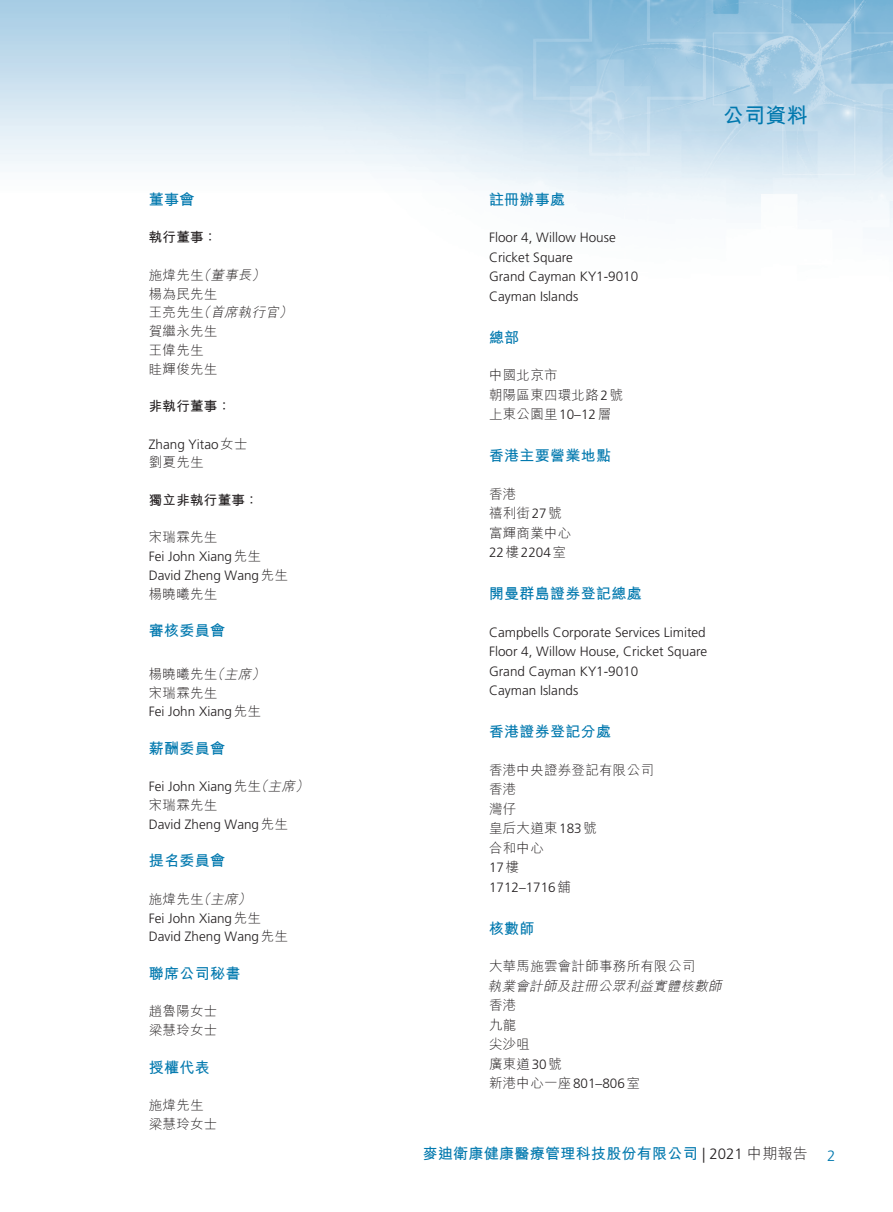
<style>
.page{position:relative;width:893px;height:1212px;background:#fff}
.page>*{position:absolute;margin:0;border:0;box-sizing:border-box;transform-origin:0 0}
.t1{font:700 21px "M Hei HK";color:#0078ae}
._01_H1{font:700 15px "M Hei HK";letter-spacing:.02em;color:#0078ae}
.t2{font:300 15px "Frutiger LT Std";color:#0078ae}
._00_txt{font:300 13.5px "Frutiger LT Std";color:#231f20}
._00_txt-2{font:300 13.5px "M Hei HK";letter-spacing:.02em;color:#231f20}
._00_txt-3{font:italic 300 13.5px "M Hei HK";color:#231f20}
._02_H2{font:700 13.5px "M Hei HK";letter-spacing:.02em;color:#231f20}
.s1{font-family:"M Hei HK"}
.s2{font-family:"Frutiger LT Std"}
.s3{font-family:"Frutiger LT Std";font-weight:300;color:#231f20}
.s4{font-weight:300;color:#231f20}
</style>
<div class="page">
<img style="left:0;top:0;width:893px;height:230px">
<p class="_01_H1" style="left:149px;top:188px;width:47px">董事會</p>
<p class="_02_H2" style="left:149px;top:227px;width:70px">執行董事：</p>
<p class="_00_txt-3" style="left:197px;top:268px;width:18px">（</p>
<p class="_00_txt-3" style="left:251px;top:268px;width:18px">(</p>
<p class="_00_txt-2" style="left:149px;top:268px;width:56px">施煒先生</p>
<p class="_00_txt-2" style="left:149px;top:287px;width:70px">楊為民先生</p>
<p class="_00_txt-3" style="left:210px;top:268px;width:45px">董事長</p>
<p class="_00_txt-3" style="left:210px;top:305px;width:73px">首席執行官</p>
<p class="_00_txt-3" style="left:197px;top:305px;width:18px">（</p>
<p class="_00_txt-3" style="left:279px;top:305px;width:18px">(</p>
<p class="_00_txt-2" style="left:149px;top:305px;width:56px">王亮先生</p>
<p class="_00_txt-2" style="left:149px;top:324px;width:70px">賀繼永先生</p>
<p class="_00_txt-2" style="left:149px;top:343px;width:56px">王偉先生</p>
<p class="_00_txt-2" style="left:149px;top:362px;width:70px">眭輝俊先生</p>
<p class="_02_H2" style="left:149px;top:396px;width:84px">非執行董事：</p>
<p class="_00_txt" style="left:149px;top:436px;width:100px">Zhang Yitao<span class="s1">女士</span></p>
<p class="_00_txt-2" style="left:149px;top:455px;width:56px">劉夏先生</p>
<p class="_02_H2" style="left:149px;top:490px;width:111px">獨立非執行董事：</p>
<p class="_00_txt-2" style="left:149px;top:530px;width:70px">宋瑞霖先生</p>
<p class="_00_txt" style="left:149px;top:549px;width:114px">Fei John Xiang<span class="s1">先生</span></p>
<p class="_00_txt" style="left:149px;top:567px;width:141px">David Zheng Wang<span class="s1">先生</span></p>
<p class="_00_txt-2" style="left:149px;top:587px;width:70px">楊曉曦先生</p>
<p class="_01_H1" style="left:149px;top:620px;width:78px">審核委員會</p>
<p class="_00_txt-3" style="left:251px;top:667px;width:18px">(</p>
<p class="_00_txt-3" style="left:211px;top:667px;width:18px">（</p>
<p class="_00_txt-2" style="left:149px;top:667px;width:70px">楊曉曦先生</p>
<p class="_00_txt-2" style="left:149px;top:686px;width:70px">宋瑞霖先生</p>
<p class="_00_txt" style="left:149px;top:704px;width:114px">Fei John Xiang<span class="s1">先生</span></p>
<p class="_01_H1" style="left:149px;top:737px;width:78px">薪酬委員會</p>
<p class="_00_txt-3" style="left:224px;top:667px;width:32px">主席</p>
<p class="_00_txt-3" style="left:254px;top:779px;width:18px">（</p>
<p class="_00_txt-3" style="left:295px;top:779px;width:18px">(</p>
<p class="_00_txt" style="left:149px;top:779px;width:114px">Fei John Xiang<span class="s1">先生</span></p>
<p class="_00_txt-2" style="left:149px;top:798px;width:70px">宋瑞霖先生</p>
<p class="_00_txt" style="left:149px;top:816px;width:141px">David Zheng Wang<span class="s1">先生</span></p>
<p class="_01_H1" style="left:149px;top:850px;width:78px">提名委員會</p>
<p class="_00_txt-3" style="left:238px;top:892px;width:18px">(</p>
<p class="_00_txt-3" style="left:268px;top:779px;width:32px">主席</p>
<p class="_00_txt-3" style="left:197px;top:892px;width:18px">（</p>
<p class="_00_txt-2" style="left:149px;top:892px;width:56px">施煒先生</p>
<p class="_00_txt" style="left:149px;top:910px;width:114px">Fei John Xiang<span class="s1">先生</span></p>
<p class="_00_txt" style="left:149px;top:929px;width:141px">David Zheng Wang<span class="s1">先生</span></p>
<p class="_01_H1" style="left:149px;top:962px;width:93px">聯席公司秘書</p>
<p class="_00_txt-2" style="left:149px;top:1004px;width:70px">趙魯陽女士</p>
<p class="_00_txt-2" style="left:149px;top:1023px;width:70px">梁慧玲女士</p>
<p class="_01_H1" style="left:149px;top:1056px;width:62px">授權代表</p>
<p class="_00_txt-2" style="left:149px;top:1098px;width:56px">施煒先生</p>
<p class="_00_txt-2" style="left:149px;top:1117px;width:70px">梁慧玲女士</p>
<p class="_00_txt-3" style="left:210px;top:892px;width:32px">主席</p>
<p class="t1" style="left:723px;top:100px;width:87px">公司資料</p>
<p class="_01_H1" style="left:489px;top:188px;width:78px">註冊辦事處</p>
<p class="_00_txt" style="left:489px;top:230px;width:128px">Floor 4, Willow House</p>
<p class="_00_txt" style="left:489px;top:249px;width:85px">Cricket Square</p>
<p class="_00_txt" style="left:489px;top:269px;width:151px">Grand Cayman KY1-9010</p>
<p class="_00_txt" style="left:489px;top:288px;width:91px">Cayman Islands</p>
<p class="_01_H1" style="left:489px;top:326px;width:32px">總部</p>
<p class="_00_txt-2" style="left:489px;top:368px;width:70px">中國北京市</p>
<p class="_00_txt-2" style="left:489px;top:388px;width:136px">朝陽區東四環北路<span class="s2">2</span>號</p>
<p class="_00_txt-2" style="left:489px;top:407px;width:124px">上東公園里<span class="s2">10–12</span>層</p>
<p class="_01_H1" style="left:489px;top:445px;width:124px">香港主要營業地點</p>
<p class="_00_txt-2" style="left:489px;top:487px;width:29px">香港</p>
<p class="_00_txt-2" style="left:489px;top:506px;width:74px">禧利街<span class="s2">27</span>號</p>
<p class="_00_txt-2" style="left:489px;top:526px;width:84px">富輝商業中心</p>
<p class="_00_txt" style="left:489px;top:545px;width:79px">22<span class="s1">樓</span>2204<span class="s1">室</span></p>
<p class="_01_H1" style="left:489px;top:583px;width:154px">開曼群島證券登記總處</p>
<p class="_00_txt" style="left:489px;top:624px;width:218px">Campbells Corporate Services Limited</p>
<p class="_00_txt" style="left:489px;top:644px;width:220px">Floor 4, Willow House, Cricket Square</p>
<p class="_00_txt" style="left:489px;top:663px;width:151px">Grand Cayman KY1-9010</p>
<p class="_00_txt" style="left:489px;top:683px;width:91px">Cayman Islands</p>
<p class="_01_H1" style="left:489px;top:721px;width:124px">香港證券登記分處</p>
<p class="_00_txt-2" style="left:489px;top:763px;width:166px">香港中央證券登記有限公司</p>
<p class="_00_txt-2" style="left:489px;top:782px;width:29px">香港</p>
<p class="_00_txt-2" style="left:489px;top:802px;width:29px">灣仔</p>
<p class="_00_txt-2" style="left:489px;top:821px;width:109px">皇后大道東<span class="s2">183</span>號</p>
<p class="_00_txt-2" style="left:489px;top:841px;width:56px">合和中心</p>
<p class="_00_txt" style="left:489px;top:860px;width:32px">17<span class="s1">樓</span></p>
<p class="_00_txt" style="left:489px;top:879px;width:83px">1712–1716<span class="s1">舖</span></p>
<p class="_01_H1" style="left:489px;top:917px;width:47px">核數師</p>
<p class="_00_txt-2" style="left:489px;top:959px;width:208px">大華馬施雲會計師事務所有限公司</p>
<p class="_00_txt-3" style="left:488px;top:979px;width:238px">執業會計師及註冊公眾利益實體核數師</p>
<p class="_00_txt-2" style="left:489px;top:998px;width:29px">香港</p>
<p class="_00_txt-2" style="left:489px;top:1018px;width:29px">九龍</p>
<p class="_00_txt-2" style="left:489px;top:1037px;width:43px">尖沙咀</p>
<p class="_00_txt-2" style="left:489px;top:1057px;width:74px">廣東道<span class="s2">30</span>號</p>
<p class="_00_txt-2" style="left:489px;top:1076px;width:153px">新港中心一座<span class="s2">801–806</span>室</p>
<p class="_01_H1" style="left:423px;top:1143px;width:387px">麥迪衛康健康醫療管理科技股份有限公司 <span class="s3">| 2021</span> <span class="s4">中期報告</span></p>
<p class="t2" style="left:827px;top:1147px;width:10px">2</p>
</div>
